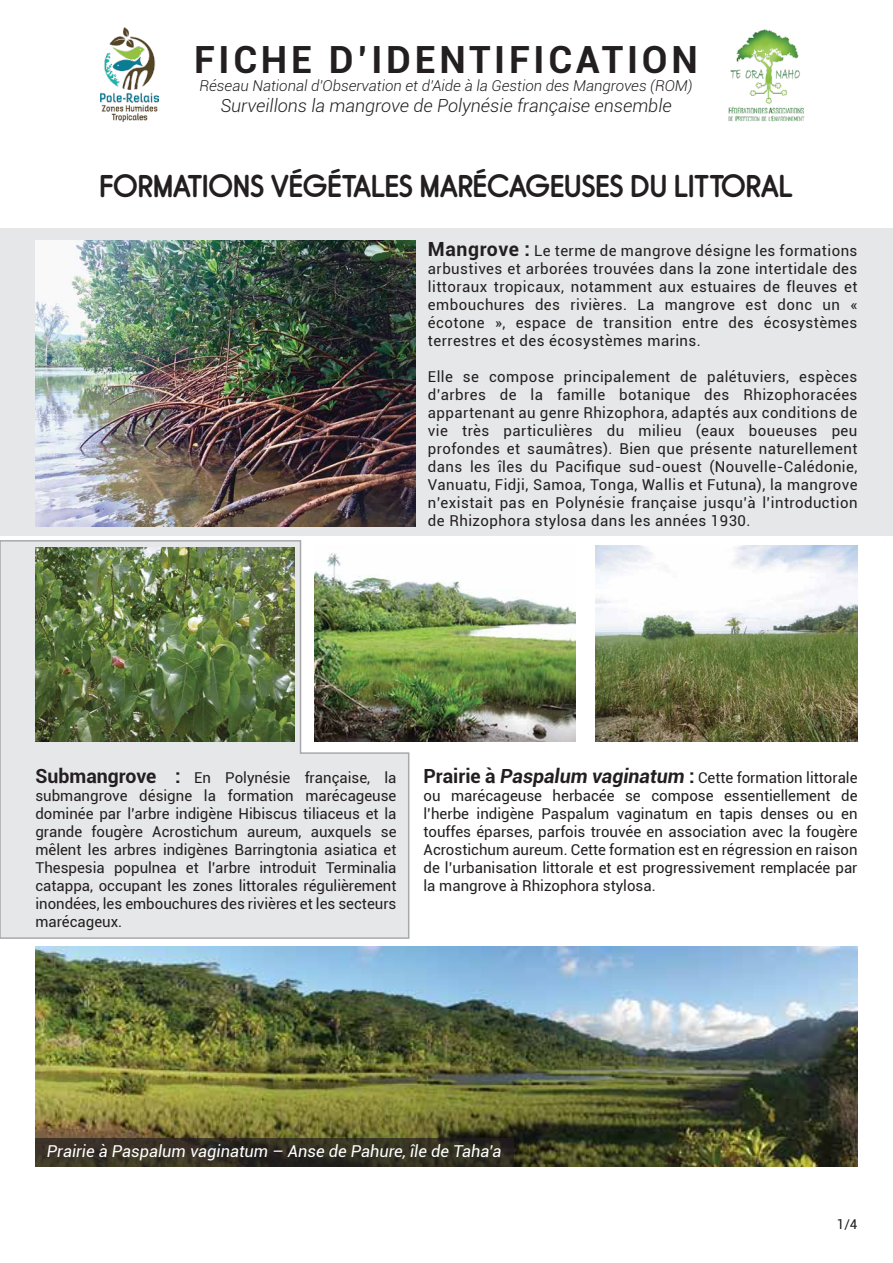
<style>
.page{position:relative;width:893px;height:1263px;background:#fff}
.page>*{position:absolute;margin:0;border:0;box-sizing:border-box;transform-origin:0 0}
.t1{font:700 37.5px "Roboto";letter-spacing:.1em;color:#231f20}
.t2{font:30px "Rimouski Sb";color:#231f20}
.t3{font:italic 300 18px "Roboto";color:#231f20}
.t4{font:italic 16.35px "Roboto";color:#fff}
.t5{font:15px/18px "Roboto";letter-spacing:.01em;color:#231f20;text-align:justify}
.t6{font:italic 300 15px "Roboto";color:#231f20}
.t7{font:13.5px "Roboto";color:#231f20}
.s1{font-weight:700;font-size:19.5px}
.s2{font-weight:700;font-style:italic;font-size:19.5px}
</style>
<div class="page">
<svg style="left:0;top:540px;width:410px;height:399px;background:#e5e6e7"></svg>
<div style="left:0;top:228px;width:893px;height:308px;background:#e6e7e8"></div>
<img style="left:101px;top:27px;width:58px;height:94px">
<img style="left:728px;top:29px;width:76px;height:92px">
<img style="left:35px;top:241px;width:381px;height:285px">
<img style="left:35px;top:547px;width:260px;height:195px">
<img style="left:35px;top:946px;width:822px;height:220px">
<svg style="left:35px;top:1138px;width:478px;height:28px;background:#332e22"></svg>
<img style="left:596px;top:545px;width:261px;height:197px">
<img style="left:314px;top:545px;width:261px;height:197px">
<h1 class="t1" style="left:194px;top:33px;width:505px">FICHE D’IDENTIFICATION</h1>
<p class="t6" style="left:199px;top:75px;width:495px">Réseau National d'Observation et d'Aide à la Gestion des Mangroves (ROM)</p>
<p class="t3" style="left:220px;top:94px;width:453px">Surveillons la mangrove de Polynésie française ensemble</p>
<h2 class="t2" style="left:99px;top:169px;width:695px">FORMATIONS VÉGÉTALES MARÉCAGEUSES DU LITTORAL</h2>
<p class="t5" style="left:428px;top:241px;width:431px"><span class="s1">Mangrove :</span> Le terme de mangrove désigne les formations arbustives et arborées trouvées dans la zone intertidale des littoraux tropicaux, notamment aux estuaires de fleuves et embouchures des rivières. La mangrove est donc un « écotone », espace de transition entre des écosystèmes terrestres et des écosystèmes marins.</p>
<p class="t5" style="left:428px;top:367px;width:431px">Elle se compose principalement de palétuviers, espèces d’arbres de la famille botanique des Rhizophoracées appartenant au genre Rhizophora, adaptés aux conditions de vie très particulières du milieu (eaux boueuses peu profondes et saumâtres). Bien que présente naturellement dans les îles du Pacifique sud-ouest (Nouvelle-Calédonie, Vanuatu, Fidji, Samoa, Tonga, Wallis et Futuna), la mangrove n’existait pas en Polynésie française jusqu’à l’introduction de Rhizophora stylosa dans les années 1930.</p>
<p class="t5" style="left:35px;top:768px;width:363px"><span class="s1">Submangrove :</span> En Polynésie française, la submangrove désigne la formation marécageuse dominée par l’arbre indigène Hibiscus tiliaceus et la grande fougère Acrostichum aureum, auxquels se mêlent les arbres indigènes Barringtonia asiatica et Thespesia populnea et l’arbre introduit Terminalia catappa, occupant les zones littorales régulièrement inondées, les embouchures des rivières et les secteurs marécageux.</p>
<p class="t5" style="left:424px;top:768px;width:435px"><span class="s1">Prairie à</span> <span class="s2">Paspalum vaginatum</span> <span class="s1">:</span> Cette formation littorale ou marécageuse herbacée se compose essentiellement de l’herbe indigène Paspalum vaginatum en tapis denses ou en touffes éparses, parfois trouvée en association avec la fougère Acrostichum aureum. Cette formation est en régression en raison de l’urbanisation littorale et est progressivement remplacée par la mangrove à Rhizophora stylosa.</p>
<p class="t4" style="left:47px;top:1139px;width:456px">Prairie à Paspalum vaginatum – Anse de Pahure, île de Taha’a</p>
<p class="t7" style="left:837px;top:1215px;width:22px">1/4</p>
</div>
